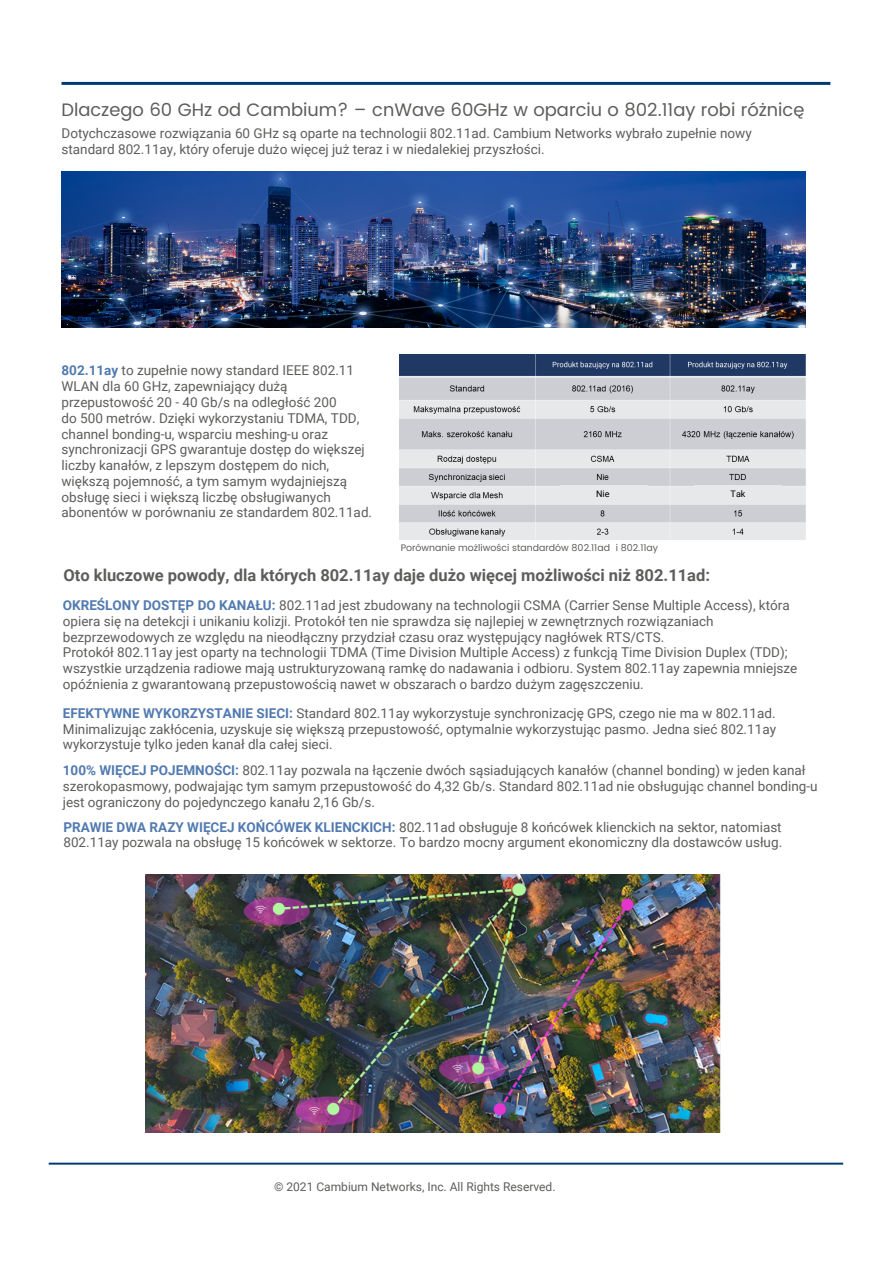
<style>
.page{position:relative;width:894px;height:1264px;background:#fff}
.page>*{position:absolute;margin:0;border:0;box-sizing:border-box;transform-origin:0 0}
.t1{font:18px "Poppins";color:#5d5e5b}
.t2{font:700 16.5px "Roboto";color:#5d5e5b}
.t3{font:13.5px/15.8px "Roboto";color:#5d5e5b}
.t4{font:12px "Roboto";color:#5d5e5b}
.t5{font:9.45px "Poppins";color:#5d5e5b}
.t6{font:9px "Roboto";color:#000}
.s1{font-weight:700;color:#527aaf}
</style>
<div class="page">
<svg style="left:61px;top:82px;width:769px;height:3px;background:#094175"></svg>
<svg style="left:49px;top:1162px;width:793px;height:2px;background:#547a9f"></svg>
<img style="left:61px;top:171px;width:744px;height:156px">
<img style="left:145px;top:874px;width:576px;height:258px">
<img style="left:399px;top:354px;width:406px;height:185px">
<div style="left:560px;top:485px;width:87px;height:16px;background:#e7e8ea"></div>
<div style="left:694px;top:485px;width:87px;height:16px;background:#e7e8ea"></div>
<p class="t1" style="left:61px;top:99px;width:744px">Dlaczego 60 GHz od Cambium? – cnWave 60GHz w oparciu o 802.11ay robi różnicę</p>
<p class="t3" style="left:61px;top:125px;width:691px">Dotychczasowe rozwiązania 60 GHz są oparte na technologii 802.11ad. Cambium Networks wybrało zupełnie nowy standard 802.11ay, który oferuje dużo więcej już teraz i w niedalekiej przyszłości.</p>
<p class="t3" style="left:61px;top:363px;width:294px"><span class="s1">802.11ay</span> to zupełnie nowy standard IEEE 802.11<br>WLAN dla 60 GHz, zapewniający dużą przepustowość 20 - 40 Gb/s na odległość 200</p>
<p class="t3" style="left:61px;top:410px;width:312px">do 500 metrów. Dzięki wykorzystaniu TDMA, TDD, channel bonding-u, wsparciu meshing-u oraz synchronizacji GPS gwarantuje dostęp do większej liczby kanałów, z lepszym dostępem do nich, większą pojemność, a tym samym wydajniejszą obsługę sieci i większą liczbę obsługiwanych abonentów w porównaniu ze standardem 802.11ad.</p>
<p class="t6" style="left:596px;top:488px;width:15px">Nie</p>
<p class="t6" style="left:730px;top:488px;width:16px">Tak</p>
<p class="t5" style="left:400px;top:542px;width:259px">Porównanie możliwości standardów 802.11ad i 802.11ay</p>
<p class="t2" style="left:63px;top:565px;width:648px">Oto kluczowe powody, dla których 802.11ay daje dużo więcej możliwości niż 802.11ad:</p>
<p class="t3" style="left:63px;top:597px;width:728px"><span class="s1">OKREŚLONY DOSTĘP DO KANAŁU:</span> 802.11ad jest zbudowany na technologii CSMA (Carrier Sense Multiple Access), która opiera się na detekcji i unikaniu kolizji. Protokół ten nie sprawdza się najlepiej w zewnętrznych rozwiązaniach bezprzewodowych ze względu na nieodłączny przydział czasu oraz występujący nagłówek RTS/CTS.</p>
<p class="t3" style="left:63px;top:645px;width:735px">Protokół 802.11ay jest oparty na technologii TDMA (Time Division Multiple Access) z funkcją Time Division Duplex (TDD); wszystkie urządzenia radiowe mają ustrukturyzowaną ramkę do nadawania i odbioru. System 802.11ay zapewnia mniejsze opóźnienia z gwarantowaną przepustowością nawet w obszarach o bardzo dużym zagęszczeniu.</p>
<p class="t3" style="left:63px;top:705px;width:714px;text-align:justify"><span class="s1">EFEKTYWNE WYKORZYSTANIE SIECI:</span> Standard 802.11ay wykorzystuje synchronizację GPS, czego nie ma w 802.11ad.<br>Minimalizując zakłócenia, uzyskuje się większą przepustowość, optymalnie wykorzystując pasmo. Jedna sieć 802.11ay wykorzystuje tylko jeden kanał dla całej sieci.</p>
<p class="t3" style="left:63px;top:763px;width:756px"><span class="s1">100% WIĘCEJ POJEMNOŚCI:</span> 802.11ay pozwala na łączenie dwóch sąsiadujących kanałów (channel bonding) w jeden kanał szerokopasmowy, podwajając tym samym przepustowość do 4,32 Gb/s. Standard 802.11ad nie obsługując channel bonding-u jest ograniczony do pojedynczego kanału 2,16 Gb/s.</p>
<p class="t3" style="left:63px;top:819px;width:720px"><span class="s1">PRAWIE DWA RAZY WIĘCEJ KOŃCÓWEK KLIENCKICH:</span> 802.11ad obsługuje 8 końcówek klienckich na sektor, natomiast<br>802.11ay pozwala na obsługę 15 końcówek w sektorze. To bardzo mocny argument ekonomiczny dla dostawców usług.</p>
<p class="t4" style="left:274px;top:1180px;width:283px">© 2021 Cambium Networks, Inc. All Rights Reserved.</p>
</div>
